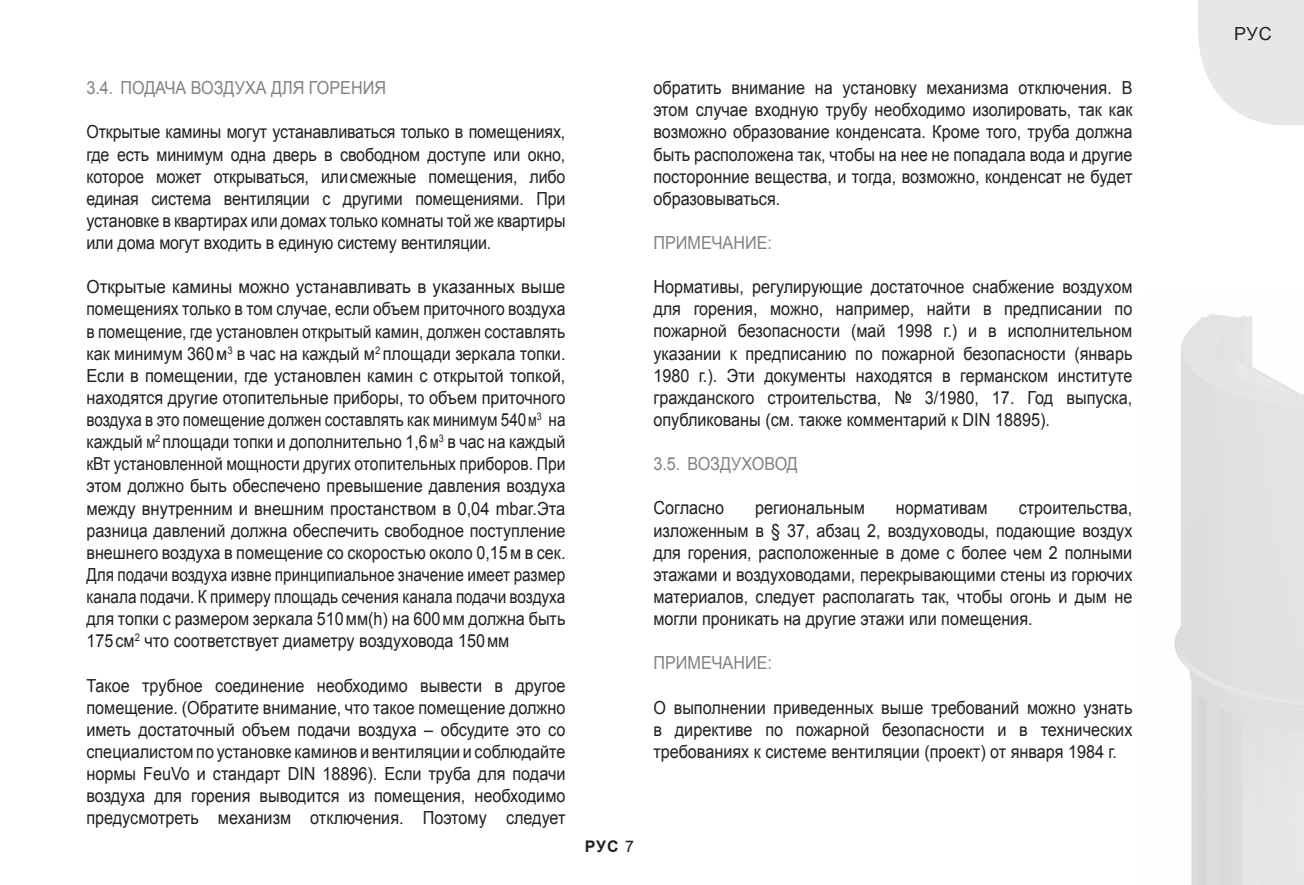
<style>
.page{position:relative;width:1304px;height:885px;background:#fff}
.page>*{position:absolute;margin:0;border:0;box-sizing:border-box;transform-origin:0 0}
.t1{font:18px/22.2px "Arial";color:#231f20;text-align:justify;scale:.9 1}
.t2{font:18px/22.2px "Arial";color:#231f20;text-align:justify;scale:.94 1}
.t3{font:18px/22.2px "Arial";color:#231f20;text-align:justify;scale:.89 1}
.t4{font:18px "Arial";color:#808285;scale:.9 1}
.t5{font:18px "Arial";color:#231f20}
.t6{font:700 16px "Arial";color:#231f20}
.s1{font-family:"Arial Narrow"}
.s2{font-weight:400}
</style>
<div class="page">
<svg style="left:1198px;top:0;width:106px;height:125px;background:#e9e9eb"></svg>
<p class="t4" style="left:86px;top:76px;width:334px">3.4. ПОДАЧА ВОЗДУХА ДЛЯ ГОРЕНИЯ</p>
<p class="t3" style="left:86px;top:121px;width:540px">Открытые камины могут устанавливаться только в помещениях, где есть минимум одна дверь в свободном доступе или окно, которое может открываться, илисмежные помещения, либо единая система вентиляции с другими помещениями. При установке в квартирах или домах только комнаты той же квартиры или дома могут входить в единую систему вентиляции.</p>
<p class="t2" style="left:86px;top:276px;width:511px">Открытые камины можно устанавливать в указанных выше помещениях только в том случае, если объем приточного воздуха в помещение, где установлен открытый камин, должен составлять как минимум 360м<sup>3</sup> в час на каждый м<sup>2</sup> площади зеркала топки.<br>Если в помещении, где установлен камин с открытой топкой, находятся другие отопительные приборы, то объем приточного воздуха в это помещение должен составлять как минимум 540 <span class="s1">м</span><sup>3</sup> на каждый <span class="s1">м</span><sup>2</sup> площади топки и дополнительно 1,6 <span class="s1">м</span><sup>3</sup> в час на каждый кВт установленной мощности других отопительных приборов. При этом должно быть обеспечено превышение давления воздуха между внутренним и внешним простанством в 0,04 mbar.Эта разница давлений должна обеспечить свободное поступление внешнего воздуха в помещение со скоростью около 0,15м в сек.<br>Для подачи воздуха извне принципиальное значение имеет размер канала подачи. К примеру площадь сечения канала подачи воздуха для топки с размером зеркала 510мм(h) на 600мм должна быть 175см<sup>2</sup> что соответствует диаметру воздуховода 150мм</p>
<p class="t1" style="left:86px;top:674px;width:534px">Такое трубное соединение необходимо вывести в другое помещение. (Обратите внимание, что такое помещение должно иметь достаточный объем подачи воздуха – обсудите это со специалистом по установке каминов и вентиляции и соблюдайте нормы FeuVo и стандарт DIN 18896). Если труба для подачи воздуха для горения выводится из помещения, необходимо предусмотреть механизм отключения. Поэтому следует</p>
<p class="t1" style="left:653px;top:77px;width:534px">обратить внимание на установку механизма отключения. В этом случае входную трубу необходимо изолировать, так как возможно образование конденсата. Кроме того, труба должна быть расположена так, чтобы на нее не попадала вода и другие посторонние вещества, и тогда, возможно, конденсат не будет образовываться.</p>
<p class="t4" style="left:653px;top:231px;width:133px">ПРИМЕЧАНИЕ:</p>
<p class="t1" style="left:653px;top:276px;width:534px">Нормативы, регулирующие достаточное снабжение воздухом для горения, можно, например, найти в предписании по пожарной безопасности (май 1998 г.) и в исполнительном указании к предписанию по пожарной безопасности (январь 1980 г.). Эти документы находятся в германском институте гражданского строительства, № 3/1980, 17. Год выпуска, опубликованы (см. также комментарий к DIN 18895).</p>
<p class="t4" style="left:653px;top:452px;width:162px">3.5. ВОЗДУХОВОД</p>
<p class="t1" style="left:653px;top:497px;width:80px">Согласно</p>
<p class="t1" style="left:755px;top:497px;width:123px">региональным</p>
<p class="t1" style="left:896px;top:497px;width:103px">нормативам</p>
<p class="t1" style="left:653px;top:497px;width:534px;text-indent:365px">строительства, изложенным в § 37, абзац 2, воздуховоды, подающие воздух для горения, расположенные в доме с более чем 2 полными этажами и воздуховодами, перекрывающими стены из горючих материалов, следует располагать так, чтобы огонь и дым не могли проникать на другие этажи или помещения.</p>
<p class="t4" style="left:653px;top:651px;width:133px">ПРИМЕЧАНИЕ:</p>
<p class="t1" style="left:653px;top:696px;width:534px">О выполнении приведенных выше требований можно узнать в директиве по пожарной безопасности и в технических требованиях к системе вентиляции (проект) от января 1984 г.</p>
<p class="t6" style="left:585px;top:836px;width:50px">РУС <span class="s2">7</span></p>
<p class="t5" style="left:1234px;top:22px;width:39px">РУС</p>
</div>
